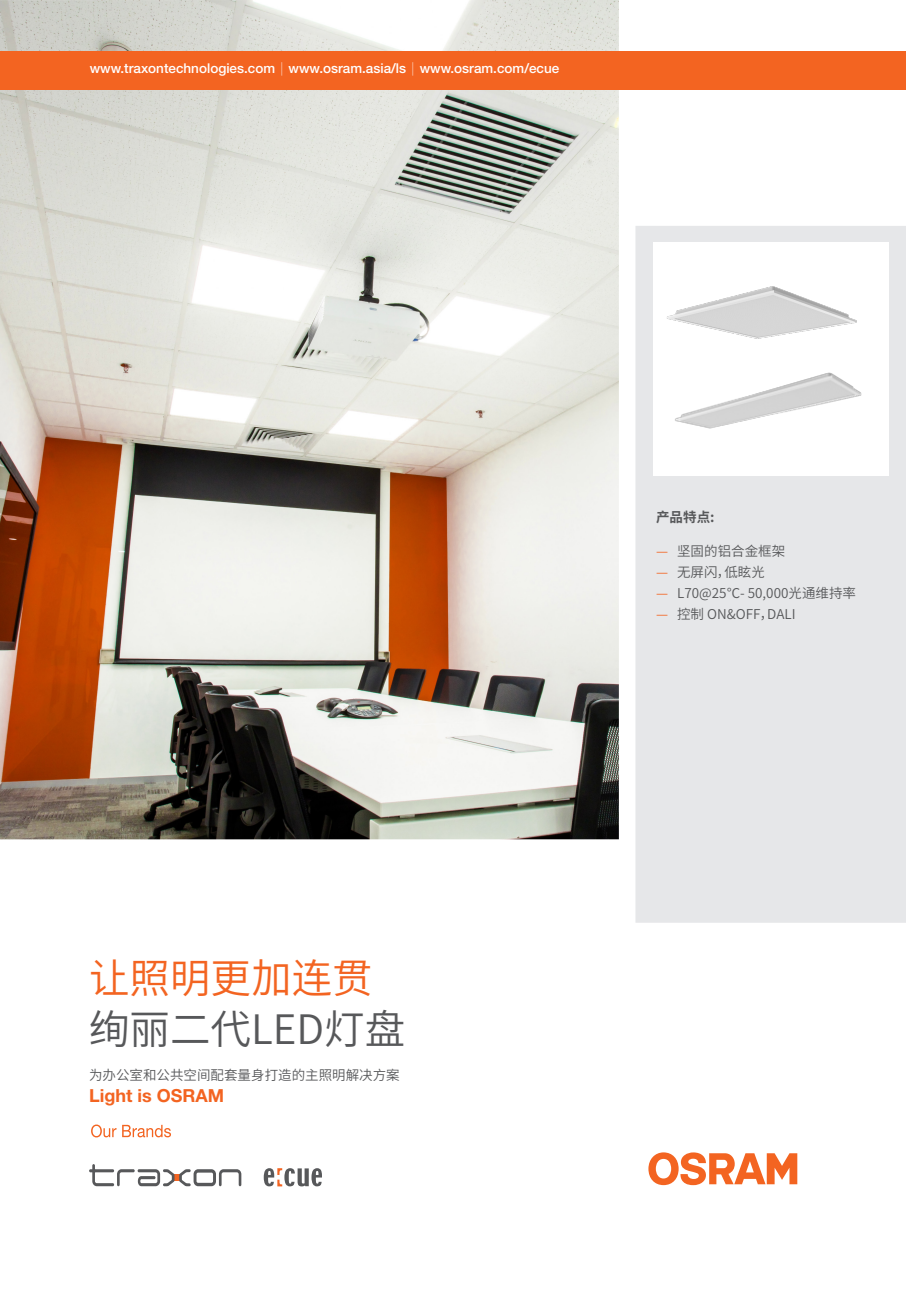
<style>
.page{position:relative;width:906px;height:1289px;background:#fff}
.page>*{position:absolute;margin:0;border:0;box-sizing:border-box;transform-origin:0 0}
.t1{font:40.5px "Source Han Sans SC";color:#57585a}
.t2{font:40.5px "Source Han Sans SC";color:#f36421}
.t3{font:700 18px "Helvetica Neue LT Pro";color:#f36421}
.t4{font:13.5px "Source Han Sans SC";color:#57585a}
.t5{font:500 13.5px "Helvetica Neue LT Std";color:#fff}
.t6{font:700 13.5px "Source Han Sans SC";color:#57585a}
.s1{font-family:"Ming Li U";font-weight:400}
.s2{color:#f36421}
</style>
<div class="page">
<img style="left:0;top:0;width:619px;height:839px">
<div style="left:635px;top:226px;width:271px;height:696px;background:#e6e7e9"></div>
<div style="left:0;top:51px;width:906px;height:38px;background:#f36421"></div>
<div style="left:653px;top:242px;width:235px;height:234px;background:#fff"></div>
<svg style="left:648px;top:1152px;width:149px;height:33px"></svg>
<svg style="left:89px;top:1164px;width:152px;height:22px"></svg>
<svg style="left:91px;top:1124px;width:25px;height:13px"></svg>
<svg style="left:122px;top:1124px;width:49px;height:13px"></svg>
<svg style="left:264px;top:1168px;width:58px;height:18px"></svg>
<img style="left:675px;top:372px;width:187px;height:57px">
<img style="left:667px;top:286px;width:190px;height:53px">
<p class="t5" style="left:90px;top:60px;width:471px">www.traxontechnologies.com<span class="s1">｜</span>www.osram.asia/ls<span class="s1">｜</span>www.osram.com/ecue</p>
<p class="t2" style="left:89px;top:955px;width:285px">让照明更加连贯</p>
<p class="t1" style="left:89px;top:1006px;width:318px">绚丽二代LED灯盘</p>
<p class="t4" style="left:89px;top:1067px;width:312px">为办公室和公共空间配套量身打造的主照明解决方案</p>
<p class="t3" style="left:89px;top:1084px;width:136px">Light is OSRAM</p>
<p class="t6" style="left:656px;top:509px;width:60px">产品特点:</p>
<p class="t4" style="left:656px;top:543px;width:131px"><span class="s2">—</span> 坚固的铝合金框架</p>
<p class="t4" style="left:656px;top:564px;width:110px"><span class="s2">—</span> 无屏闪，低眩光</p>
<p class="t4" style="left:656px;top:585px;width:201px"><span class="s2">—</span> L70@25℃- 50,000光通维持率</p>
<p class="t4" style="left:656px;top:606px;width:141px"><span class="s2">—</span> 控制 ON&amp;OFF，DALI</p>
</div>
